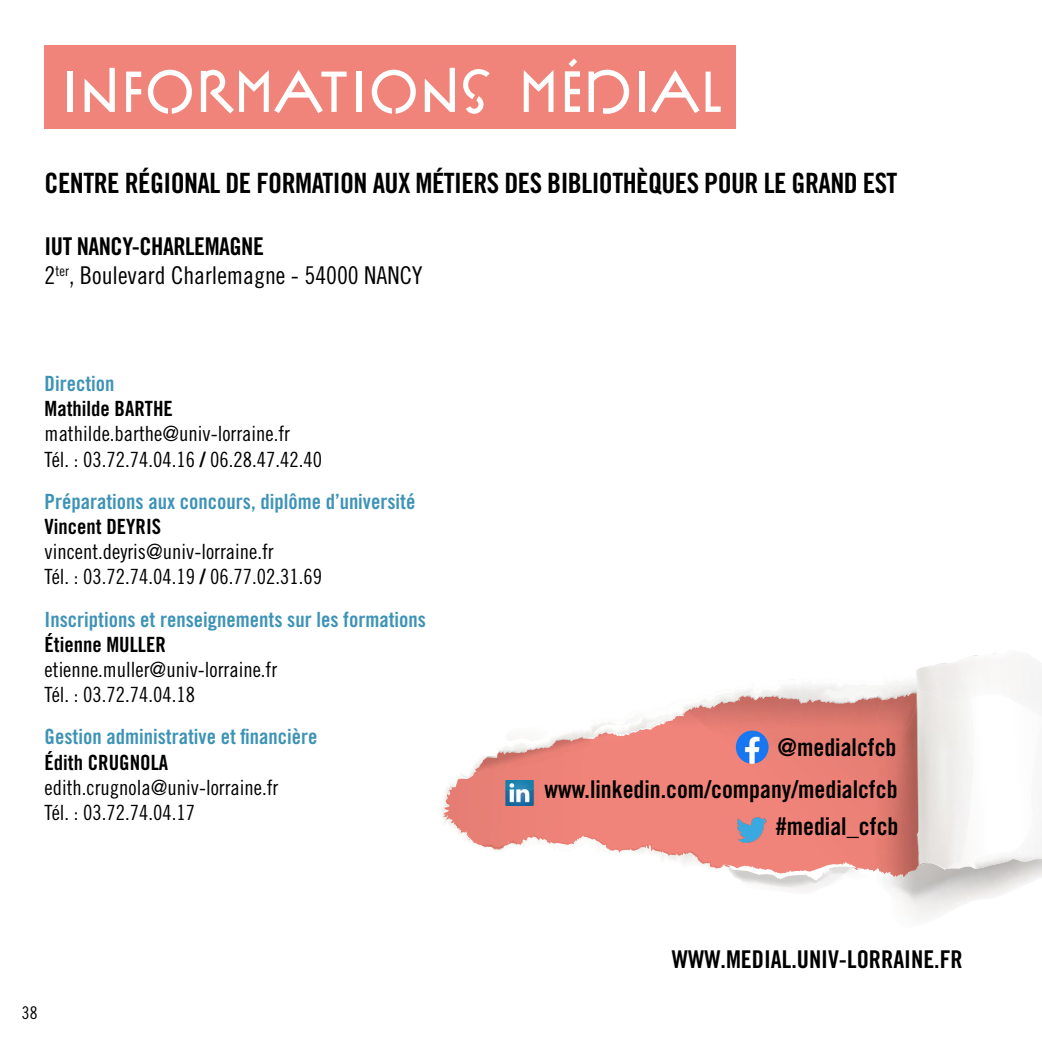
<style>
.page{position:relative;width:1042px;height:1042px;background:#fff}
.page>*{position:absolute;margin:0;border:0;box-sizing:border-box;transform-origin:0 0}
.t1{font:700 63px "P22 FLW Exhibition";color:#fff}
.t2{font:28px "Trade Gothic LT Std Bd Cn 20";letter-spacing:-.02em;color:#000}
.t3{font:24.5px "Trade Gothic LT Std Bd Cn 20";color:#000}
.t4{font:24.5px "Trade Gothic LT Std Cn 18";color:#000}
.t5{font:24.5px "Trade Gothic LT Std Bd Cn 20";letter-spacing:-.02em;color:#000}
.t6{font:21px/25.2px "Trade Gothic LT Std Cn 18";color:#000}
.t7{font:21px "Trade Gothic LT Std Bd Cn 20";color:#3d93b6}
.t8{font:21px "Trade Gothic LT Std Bd Cn 20";color:#000}
.t9{font:17.5px "Trade Gothic LT Std Cn 18";color:#000}
.s1{font-family:"Trade Gothic LT Std Bd Cn 20"}
</style>
<div class="page">
<div style="left:45px;top:46px;width:691px;height:83px;background:#f0847a"></div>
<svg style="left:442px;top:671px;width:600px;height:213px"></svg>
<img style="left:463px;top:836px;width:54px;height:14px">
<img style="left:654px;top:682px;width:152px;height:29px">
<img style="left:736px;top:730px;width:32px;height:34px;border-radius:16px">
<img style="left:732px;top:816px;width:39px;height:27px">
<img style="left:505px;top:781px;width:29px;height:24px">
<h1 class="t1" style="left:61px;top:56px;width:664px">INFORMATIONS MÉDIAL</h1>
<h2 class="t2" style="left:45px;top:165px;width:854px">CENTRE RÉGIONAL DE FORMATION AUX MÉTIERS DES BIBLIOTHÈQUES POUR LE GRAND EST</h2>
<p class="t5" style="left:45px;top:231px;width:221px">IUT NANCY-CHARLEMAGNE</p>
<p class="t4" style="left:45px;top:261px;width:380px">2<sup>ter</sup>, Boulevard Charlemagne - 54000 NANCY</p>
<p class="t7" style="left:45px;top:371px;width:71px">Direction</p>
<p class="t8" style="left:45px;top:396px;width:130px">Mathilde BARTHE</p>
<p class="t6" style="left:45px;top:421px;width:279px">mathilde.barthe@univ-lorraine.fr<br>Tél. : 03.72.74.04.16 <span class="s1">/</span> 06.28.47.42.40</p>
<p class="t7" style="left:45px;top:488px;width:372px">Préparations aux concours, diplôme d’université</p>
<p class="t8" style="left:45px;top:514px;width:118px">Vincent DEYRIS</p>
<p class="t6" style="left:45px;top:539px;width:279px">vincent.deyris@univ-lorraine.fr<br>Tél. : 03.72.74.04.19 <span class="s1">/</span> 06.77.02.31.69</p>
<p class="t7" style="left:45px;top:606px;width:383px">Inscriptions et renseignements sur les formations</p>
<p class="t8" style="left:45px;top:631px;width:123px">Étienne MULLER</p>
<p class="t6" style="left:45px;top:657px;width:234px">etienne.muller@univ-lorraine.fr<br>Tél. : 03.72.74.04.18</p>
<p class="t7" style="left:45px;top:724px;width:274px">Gestion administrative et financière</p>
<p class="t8" style="left:45px;top:749px;width:125px">Édith CRUGNOLA</p>
<p class="t6" style="left:45px;top:774px;width:235px">edith.crugnola@univ-lorraine.fr<br>Tél. : 03.72.74.04.17</p>
<p class="t3" style="left:777px;top:732px;width:120px">@medialcfcb</p>
<p class="t3" style="left:545px;top:775px;width:354px">www.linkedin.com/company/medialcfcb</p>
<p class="t3" style="left:776px;top:811px;width:124px">#medial_cfcb</p>
<p class="t9" style="left:22px;top:1003px;width:17px">38</p>
<p class="t3" style="left:672px;top:944px;width:292px">WWW.MEDIAL.UNIV-LORRAINE.FR</p>
</div>
